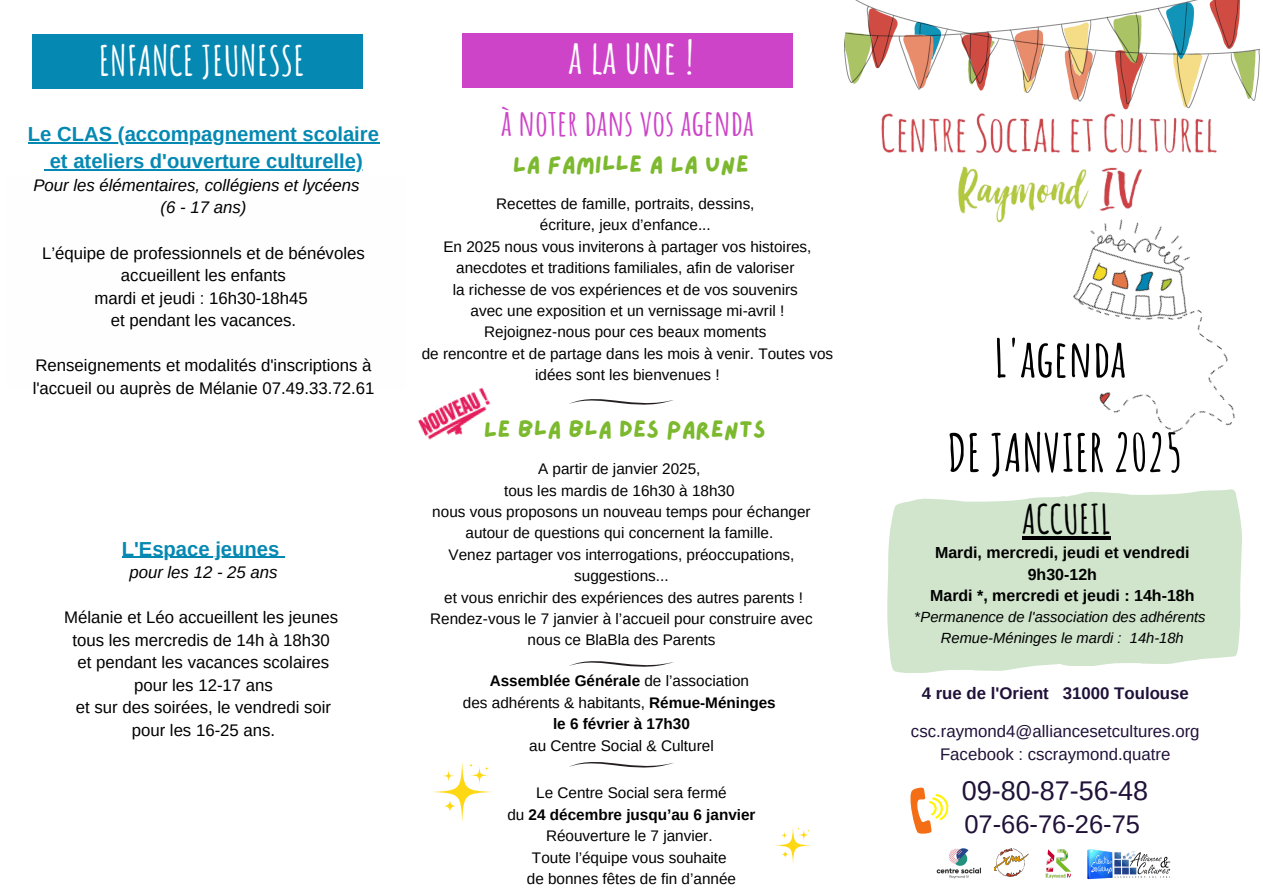
<style>
.page{position:relative;width:1263px;height:894px;background:#fff}
.page>*{position:absolute;margin:0;border:0;box-sizing:border-box;transform-origin:0 0}
.t1{font:700 51.45px/94.5px "Amatic SC";color:#000;text-align:center}
.t2{font:700 45.9px "Amatic SC";color:#fff}
.t3{font:700 40.8px "Amatic SC";color:#fff}
.t4{font:700 39.9px "Amatic SC";color:#000}
.t5{font:700 35.7px "Amatic SC";color:#cd44c8}
.t6{font:27px "Arimo";color:#201139}
.t7{font:25.5px "Arimo";color:#201139}
.t8{font:24px "Lazydog";color:#7cb92e}
.t9{font:700 20.25px "Arimo";color:#0588b2}
.t10{font:16.8px/22.5px "Arimo";color:#000;text-align:center}
.t11{font:italic 16.8px "Arimo";color:#000}
.t12{font:16.8px "Arimo";color:#201139}
.t13{font:700 16.8px "Arimo";color:#201139}
.t14{font:700 15.9px/21.3px "Arimo";color:#000;text-align:center}
.t15{font:15.3px/21.3px "Arimo";color:#000;text-align:center}
.t16{font:700 15.3px "Arimo";color:#000}
.t17{font:italic 14.7px "Arimo";color:#000}
.s1{font-weight:400}
.s2{font-weight:700}
.s3{font-style:normal}
</style>
<div class="page">
<div style="left:32px;top:35px;width:330px;height:54px;background:#0588b2"></div>
<img style="left:844px;top:0;width:416px;height:101px">
<div style="left:462px;top:33px;width:331px;height:54px;background:#cd44c8"></div>
<img style="left:1073px;top:251px;width:162px;height:182px">
<img style="left:871px;top:86px;width:359px;height:165px">
<svg style="left:910px;top:787px;width:39px;height:47px"></svg>
<svg style="left:887px;top:489px;width:355px;height:183px;background:#d6e8d3"></svg>
<div style="left:928px;top:554px;width:268px;height:105px;background:#d0e5cc"></div>
<hr style="left:1022px;top:536px;width:88px;height:3px;background:#000">
<img style="left:1045px;top:849px;width:27px;height:30px">
<img style="left:1087px;top:849px;width:84px;height:31px">
<img style="left:994px;top:848px;width:35px;height:29px">
<img style="left:936px;top:848px;width:45px;height:31px">
<img style="left:418px;top:387px;width:73px;height:53px">
<svg style="left:432px;top:761px;width:61px;height:61px"></svg>
<svg style="left:442px;top:768px;width:13px;height:14px"></svg>
<svg style="left:469px;top:765px;width:20px;height:20px"></svg>
<svg style="left:484px;top:766px;width:5px;height:5px"></svg>
<svg style="left:468px;top:762px;width:6px;height:5px"></svg>
<svg style="left:774px;top:826px;width:38px;height:38px"></svg>
<svg style="left:780px;top:830px;width:9px;height:9px"></svg>
<svg style="left:798px;top:828px;width:12px;height:13px"></svg>
<svg style="left:569px;top:399px;width:105px;height:6px"></svg>
<hr style="left:28px;top:142px;width:351px;height:2px;background:#0588b2">
<svg style="left:44px;top:169px;width:6px;height:2px"></svg>
<hr style="left:50px;top:169px;width:313px;height:2px;background:#0588b2">
<hr style="left:122px;top:556px;width:158px;height:2px;background:#0588b2">
<svg style="left:569px;top:661px;width:105px;height:6px"></svg>
<svg style="left:569px;top:762px;width:105px;height:6px"></svg>
<p class="t3" style="left:99px;top:35px;width:208px">ENFANCE JEUNESSE</p>
<p class="t9" style="left:28px;top:123px;width:353px">Le CLAS (accompagnement scolaire</p>
<p class="t9" style="left:50px;top:150px;width:315px">et ateliers d'ouverture culturelle)</p>
<p class="t11" style="left:33px;top:176px;width:328px">Pour les élémentaires, collégiens et lycéens</p>
<p class="t11" style="left:161px;top:198px;width:87px">(6 - 17 ans)</p>
<p class="t10" style="left:42px;top:241px;width:324px">L’équipe de professionnels et de bénévoles accueillent les enfants</p>
<h6 class="t10" style="left:94px;top:286px;width:215px">mardi et jeudi : 16h30-18h45</h6>
<p class="t10" style="left:111px;top:309px;width:187px">et pendant les vacances.</p>
<p class="t10" style="left:33px;top:354px;width:343px;text-align:left">Renseignements et modalités d'inscriptions à l'accueil ou auprès de Mélanie 07.49.33.72.61</p>
<p class="t9" style="left:122px;top:537px;width:159px">L'Espace jeunes</p>
<p class="t11" style="left:129px;top:563px;width:150px">pour les 12 - 25 ans</p>
<p class="t10" style="left:64px;top:606px;width:276px">Mélanie et Léo accueillent les jeunes</p>
<p class="t10" style="left:72px;top:628px;width:259px">tous les mercredis de 14h à 18h30</p>
<p class="t10" style="left:78px;top:651px;width:253px">et pendant les vacances scolaires</p>
<p class="t10" style="left:134px;top:673px;width:140px">pour les 12-17 ans</p>
<p class="t10" style="left:76px;top:696px;width:257px">et sur des soirées, le vendredi soir</p>
<p class="t10" style="left:132px;top:718px;width:145px">pour les 16-25 ans.</p>
<p class="t2" style="left:568px;top:28px;width:127px">alaune!</p>
<p class="t5" style="left:501px;top:100px;width:254px">à noter dans vos agenda</p>
<p class="t8" style="left:513px;top:152px;width:237px">LA FAMILLE A LA UNE</p>
<p class="t15" style="left:496px;top:193px;width:260px">Recettes de famille, portraits, dessins,</p>
<p class="t15" style="left:540px;top:214px;width:172px">écriture, jeux d’enfance...</p>
<h6 class="t15" style="left:443px;top:236px;width:370px">En 2025 nous vous inviterons à partager vos histoires, anecdotes et traditions familiales, afin de valoriser</h6>
<p class="t15" style="left:453px;top:278px;width:347px">la richesse de vos expériences et de vos souvenirs</p>
<p class="t15" style="left:471px;top:300px;width:315px">avec une exposition et un vernissage mi-avril !</p>
<p class="t15" style="left:484px;top:321px;width:284px">Rejoignez-nous pour ces beaux moments</p>
<p class="t15" style="left:422px;top:343px;width:413px">de rencontre et de partage dans les mois à venir. Toutes vos idées sont les bienvenues !</p>
<p class="t8" style="left:484px;top:417px;width:283px">LE BLA BLA DES PARENTS</p>
<p class="t15" style="left:538px;top:458px;width:164px">A partir de janvier 2025,</p>
<p class="t15" style="left:504px;top:479px;width:232px">tous les mardis de 16h30 à 18h30</p>
<p class="t15" style="left:432px;top:501px;width:380px">nous vous proposons un nouveau temps pour échanger autour de questions qui concernent la famille.</p>
<p class="t15" style="left:448px;top:543px;width:347px">Venez partager vos interrogations, préoccupations, suggestions...</p>
<p class="t15" style="left:444px;top:586px;width:360px">et vous enrichir des expériences des autres parents !</p>
<p class="t15" style="left:430px;top:608px;width:384px">Rendez-vous le 7 janvier à l’accueil pour construire avec nous ce BlaBla des Parents</p>
<p class="t16" style="left:490px;top:672px;width:261px">Assemblée Générale <span class="s1">de l’association</span></p>
<p class="t15" style="left:463px;top:691px;width:314px">des adhérents &amp; habitants, <span class="s2">Rémue-Méninges</span></p>
<p class="t16" style="left:553px;top:715px;width:138px">le 6 février à 17h30</p>
<p class="t15" style="left:529px;top:734px;width:186px">au Centre Social &amp; Culturel</p>
<p class="t15" style="left:536px;top:782px;width:192px">Le Centre Social sera fermé</p>
<p class="t16" style="left:507px;top:805px;width:250px"><span class="s1">du</span> 24 décembre jusqu’au 6 janvier</p>
<p class="t15" style="left:546px;top:824px;width:168px">Réouverture le 7 janvier.</p>
<p class="t15" style="left:532px;top:846px;width:196px">Toute l’équipe vous souhaite</p>
<p class="t15" style="left:527px;top:867px;width:211px">de bonnes fêtes de fin d’année</p>
<p class="t1" style="left:947px;top:310px;width:236px">L'agenda<br>DE JANVIER 2025</p>
<h3 class="t4" style="left:1022px;top:493px;width:90px">ACCUEIL</h3>
<h2 class="t14" style="left:935px;top:542px;width:256px">Mardi, mercredi, jeudi et vendredi<br>9h30-12h</h2>
<p class="t14" style="left:930px;top:584px;width:266px">Mardi *, mercredi et jeudi : 14h-18h</p>
<h4 class="t17" style="left:915px;top:609px;width:292px"><span class="s3">*</span>Permanence de l'association des adhérents</h4>
<p class="t17" style="left:941px;top:629px;width:244px">Remue-Méninges le mardi : 14h-18h</p>
<p class="t13" style="left:922px;top:683px;width:269px">4 rue de l'Orient 31000 Toulouse</p>
<p class="t12" style="left:911px;top:721px;width:290px">csc.raymond4@alliancesetcultures.org</p>
<p class="t12" style="left:940px;top:744px;width:232px">Facebook : cscraymond.quatre</p>
<p class="t6" style="left:962px;top:775px;width:188px">09-80-87-56-48</p>
<p class="t7" style="left:964px;top:809px;width:177px">07-66-76-26-75</p>
</div>
